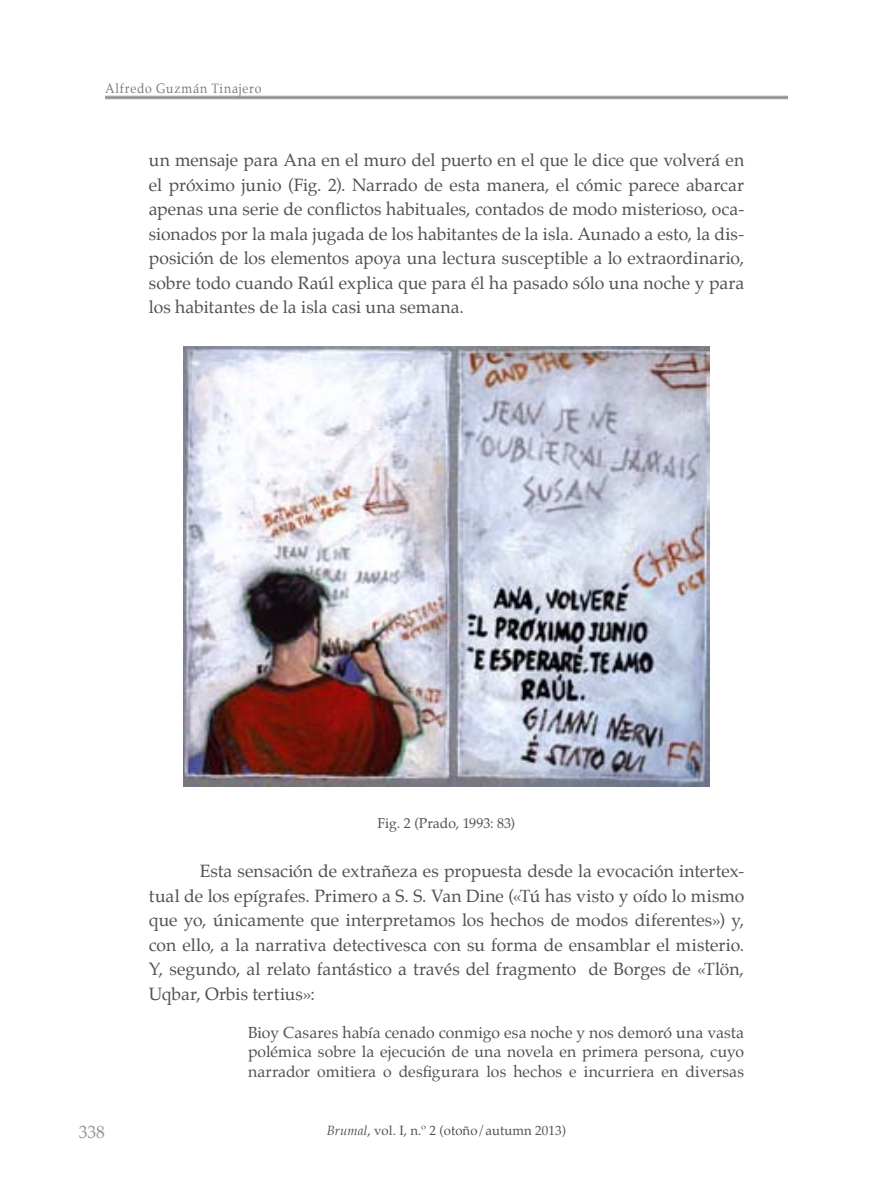
<style>
.page{position:relative;width:893px;height:1191px;background:#fff}
.page>*{position:absolute;margin:0;border:0;box-sizing:border-box;transform-origin:0 0}
.t1{font:17.5px/24.5px "Palatino";color:#505153;text-align:justify}
.t2{font:17.5px "Palatino";color:#949597}
.t3{font:15.75px/19.2px "Palatino";letter-spacing:.005em;color:#505153;text-align:justify}
.t4{font:14px "Palatino";letter-spacing:-.005em;color:#505153}
.t5{font:13.47px "Palatino";letter-spacing:.065em;color:#7b7c7e;scale:.91 1}
.t6{font:13.12px "Palatino";letter-spacing:.005em;color:#505153}
.s1{font-style:italic}
</style>
<div class="page">
<hr style="left:105px;top:96px;width:683px;height:1px;background:#8b8c8e">
<hr style="left:105px;top:97px;width:683px;height:1px;background:#8b8c8e">
<hr style="left:105px;top:98px;width:683px;height:1px;background:#8b8c8e">
<img style="left:184px;top:346px;width:525px;height:441px">
<p class="t5" style="left:105px;top:77px;width:173px">Alfredo Guzmán Tinajero</p>
<p class="t1" style="left:149px;top:148px;width:597px">un mensaje para Ana en el muro del puerto en el que le dice que volverá en el próximo junio (Fig. 2). Narrado de esta manera, el cómic parece abarcar apenas una serie de conflictos habituales, contados de modo misterioso, oca&shy;sionados por la mala jugada de los habitantes de la isla. Aunado a esto, la dis&shy;posición de los elementos apoya una lectura susceptible a lo extraordinario, sobre todo cuando Raúl explica que para él ha pasado sólo una noche y para los habitantes de la isla casi una semana.</p>
<p class="t2" style="left:79px;top:1117px;width:28px">338</p>
<p class="t4" style="left:378px;top:811px;width:139px">Fig. 2 (Prado, 1993: 83)</p>
<p class="t1" style="left:149px;top:858px;width:597px;text-indent:51px">Esta sensación de extrañeza es propuesta desde la evocación intertex&shy;tual de los epígrafes. Primero a S. S. Van Dine («Tú has visto y oído lo mismo que yo, únicamente que interpretamos los hechos de modos diferentes») y, con ello, a la narrativa detectivesca con su forma de ensamblar el misterio.<br>Y, segundo, al relato fantástico a través del fragmento de Borges de «Tlön, Uqbar, Orbis tertius»:</p>
<p class="t3" style="left:248px;top:1023px;width:498px">Bioy Casares había cenado conmigo esa noche y nos demoró una vasta polémica sobre la ejecución de una novela en primera persona, cuyo narrador omitiera o desfigurara los hechos e incurriera en diversas</p>
<p class="t6" style="left:327px;top:1119px;width:241px"><span class="s1">Brumal</span>, vol. I, n.º 2 (otoño/autumn 2013)</p>
</div>
